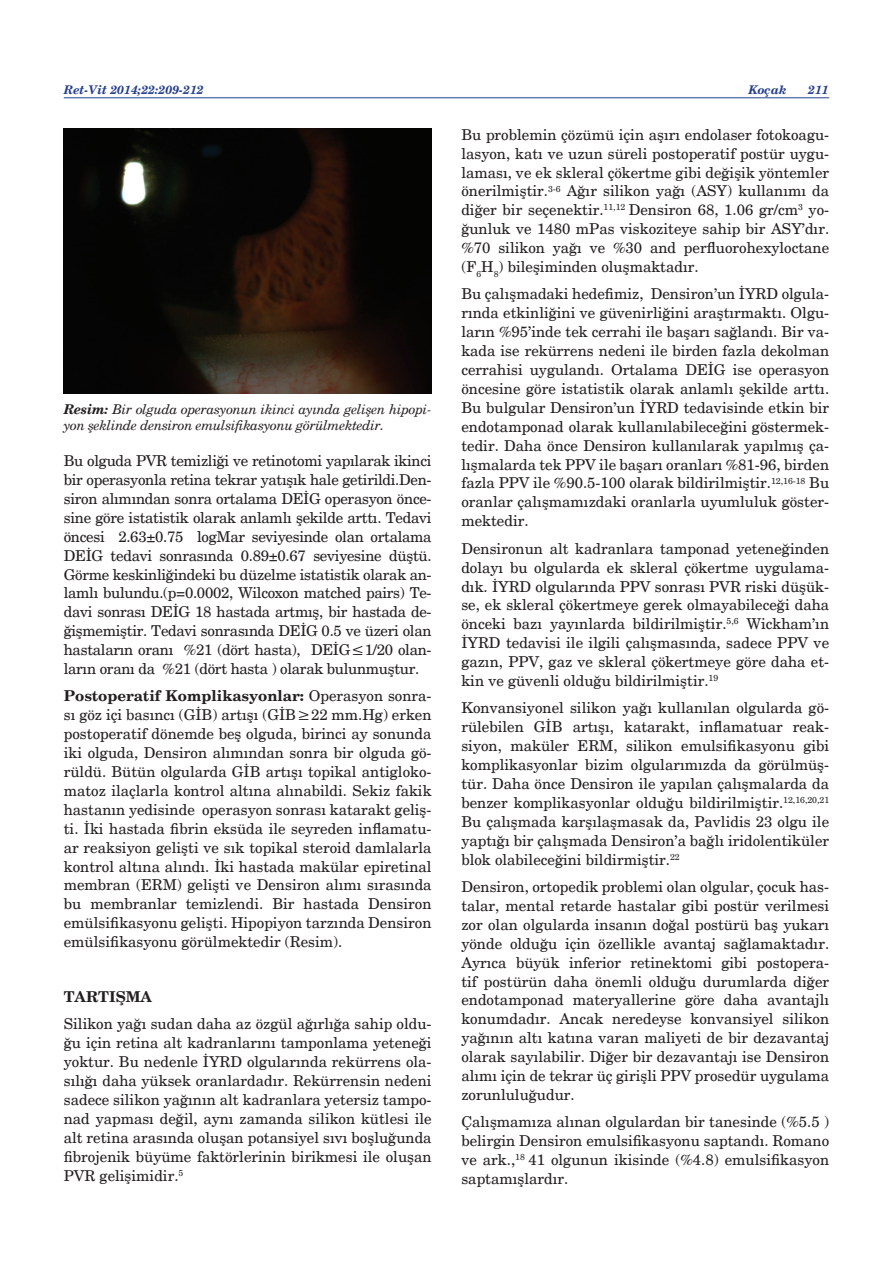
<style>
.page{position:relative;width:893px;height:1263px;background:#fff}
.page>*{position:absolute;margin:0;border:0;box-sizing:border-box;transform-origin:0 0}
.t1{font:15px/18.9px "New Century Schlbk";color:#231f20;text-align:justify}
.t2{font:700 15px "New Century Schlbk";color:#231f20}
.t3{font:italic 13.5px/16.2px "New Century Schlbk";letter-spacing:-.02em;color:#231f20}
.t4{font:italic 700 12px "New Century Schlbk";color:#253f8e}
.s1{font-weight:700}
</style>
<div class="page">
<hr style="left:64px;top:97px;width:765px;height:1px;background:#253f8e">
<img style="left:64px;top:129px;width:368px;height:264px">
<p class="t4" style="left:64px;top:82px;width:142px">Ret-Vit 2014;22:209-212</p>
<p class="t4" style="left:748px;top:82px;width:40px">Koçak</p>
<p class="t4" style="left:808px;top:82px;width:22px">211</p>
<p class="t3" style="left:64px;top:401px;width:369px"><span class="s1">Resim:</span> Bir olguda operasyonun ikinci ayında gelişen hipopi&shy;yon şeklinde densiron emulsifikasyonu görülmektedir.</p>
<p class="t1" style="left:64px;top:451px;width:369px">Bu olguda PVR temizliği ve retinotomi yapılarak ikinci bir operasyonla retina tekrar yatışık hale getirildi.Den&shy;siron alımından sonra ortalama DEİG operasyon önce&shy;sine göre istatistik olarak anlamlı şekilde arttı. Tedavi öncesi 2.63±0.75 logMar seviyesinde olan ortalama DEİG tedavi sonrasında 0.89±0.67 seviyesine düştü.<br>Görme keskinliğindeki bu düzelme istatistik olarak an&shy;lamlı bulundu.(p=0.0002, Wilcoxon matched pairs) Te&shy;davi sonrası DEİG 18 hastada artmış, bir hastada de&shy;ğişmemiştir. Tedavi sonrasında DEİG 0.5 ve üzeri olan hastaların oranı %21 (dört hasta), DEİG≤1/20 olan&shy;ların oranı da %21 (dört hasta ) olarak bulunmuştur.</p>
<p class="t1" style="left:64px;top:687px;width:369px"><span class="s1">Postoperatif Komplikasyonlar:</span> Operasyon sonra&shy;sı göz içi basıncı (GİB) artışı (GİB≥22 mm.Hg) erken postoperatif dönemde beş olguda, birinci ay sonunda iki olguda, Densiron alımından sonra bir olguda gö&shy;rüldü. Bütün olgularda GİB artışı topikal antigloko&shy;matoz ilaçlarla kontrol altına alınabildi. Sekiz fakik hastanın yedisinde operasyon sonrası katarakt geliş&shy;ti. İki hastada fibrin eksüda ile seyreden inflamatu&shy;ar reaksiyon gelişti ve sık topikal steroid damlalarla kontrol altına alındı. İki hastada makülar epiretinal membran (ERM) gelişti ve Densiron alımı sırasında bu membranlar temizlendi. Bir hastada Densiron emülsifikasyonu gelişti. Hipopiyon tarzında Densiron emülsifikasyonu görülmektedir (Resim).</p>
<p class="t2" style="left:64px;top:987px;width:90px">TARTIŞMA</p>
<p class="t1" style="left:64px;top:1015px;width:369px">Silikon yağı sudan daha az özgül ağırlığa sahip oldu&shy;ğu için retina alt kadranlarını tamponlama yeteneği yoktur. Bu nedenle İYRD olgularında rekürrens ola&shy;sılığı daha yüksek oranlardadır. Rekürrensin nedeni sadece silikon yağının alt kadranlara yetersiz tampo&shy;nad yapması değil, aynı zamanda silikon kütlesi ile alt retina arasında oluşan potansiyel sıvı boşluğunda fibrojenik büyüme faktörlerinin birikmesi ile oluşan PVR gelişimidir.<sup>5</sup></p>
<p class="t1" style="left:461px;top:125px;width:369px">Bu problemin çözümü için aşırı endolaser fotokoagu&shy;lasyon, katı ve uzun süreli postoperatif postür uygu&shy;laması, ve ek skleral çökertme gibi değişik yöntemler önerilmiştir.<sup>3-6</sup> Ağır silikon yağı (ASY) kullanımı da diğer bir seçenektir.<sup>11,12</sup> Densiron 68, 1.06 gr/cm<sup>3</sup> yo&shy;ğunluk ve 1480 mPas viskoziteye sahip bir ASY’dır. %70 silikon yağı ve %30 and perfluorohexyloctane (F<sub>6</sub>H<sub>8</sub>) bileşiminden oluşmaktadır.</p>
<p class="t1" style="left:461px;top:285px;width:369px">Bu çalışmadaki hedefimiz, Densiron’un İYRD olgula&shy;rında etkinliğini ve güvenirliğini araştırmaktı. Olgu&shy;ların %95’inde tek cerrahi ile başarı sağlandı. Bir va&shy;kada ise rekürrens nedeni ile birden fazla dekolman cerrahisi uygulandı. Ortalama DEİG ise operasyon öncesine göre istatistik olarak anlamlı şekilde arttı.<br>Bu bulgular Densiron’un İYRD tedavisinde etkin bir endotamponad olarak kullanılabileceğini göstermek&shy;tedir. Daha önce Densiron kullanılarak yapılmış ça&shy;lışmalarda tek PPV ile başarı oranları %81-96, birden fazla PPV ile %90.5-100 olarak bildirilmiştir.<sup>12,16-18</sup> Bu oranlar çalışmamızdaki oranlarla uyumluluk göster&shy;mektedir.</p>
<p class="t1" style="left:461px;top:539px;width:369px">Densironun alt kadranlara tamponad yeteneğinden dolayı bu olgularda ek skleral çökertme uygulama&shy;dık. İYRD olgularında PPV sonrası PVR riski düşük&shy;se, ek skleral çökertmeye gerek olmayabileceği daha önceki bazı yayınlarda bildirilmiştir.<sup>5,6</sup> Wickham’ın İYRD tedavisi ile ilgili çalışmasında, sadece PPV ve gazın, PPV, gaz ve skleral çökertmeye göre daha et&shy;kin ve güvenli olduğu bildirilmiştir.<sup>19</sup></p>
<p class="t1" style="left:461px;top:699px;width:369px">Konvansiyonel silikon yağı kullanılan olgularda gö&shy;rülebilen GİB artışı, katarakt, inflamatuar reak&shy;siyon, maküler ERM, silikon emulsifikasyonu gibi komplikasyonlar bizim olgularımızda da görülmüş&shy;tür. Daha önce Densiron ile yapılan çalışmalarda da benzer komplikasyonlar olduğu bildirilmiştir.<sup>12,16,20,21<br></sup>Bu çalışmada karşılaşmasak da, Pavlidis 23 olgu ile yaptığı bir çalışmada Densiron’a bağlı iridolentiküler blok olabileceğini bildirmiştir.<sup>22</sup></p>
<p class="t1" style="left:461px;top:877px;width:369px">Densiron, ortopedik problemi olan olgular, çocuk has&shy;talar, mental retarde hastalar gibi postür verilmesi zor olan olgularda insanın doğal postürü baş yukarı yönde olduğu için özellikle avantaj sağlamaktadır.<br>Ayrıca büyük inferior retinektomi gibi postopera&shy;tif postürün daha önemli olduğu durumlarda diğer endotamponad materyallerine göre daha avantajlı konumdadır. Ancak neredeyse konvansiyel silikon yağının altı katına varan maliyeti de bir dezavantaj olarak sayılabilir. Diğer bir dezavantajı ise Densiron alımı için de tekrar üç girişli PPV prosedür uygulama zorunluluğudur.</p>
<p class="t1" style="left:461px;top:1113px;width:369px">Çalışmamıza alınan olgulardan bir tanesinde (%5.5 ) belirgin Densiron emulsifikasyonu saptandı. Romano ve ark.,<sup>18</sup> 41 olgunun ikisinde (%4.8) emulsifikasyon saptamışlardır.</p>
</div>
